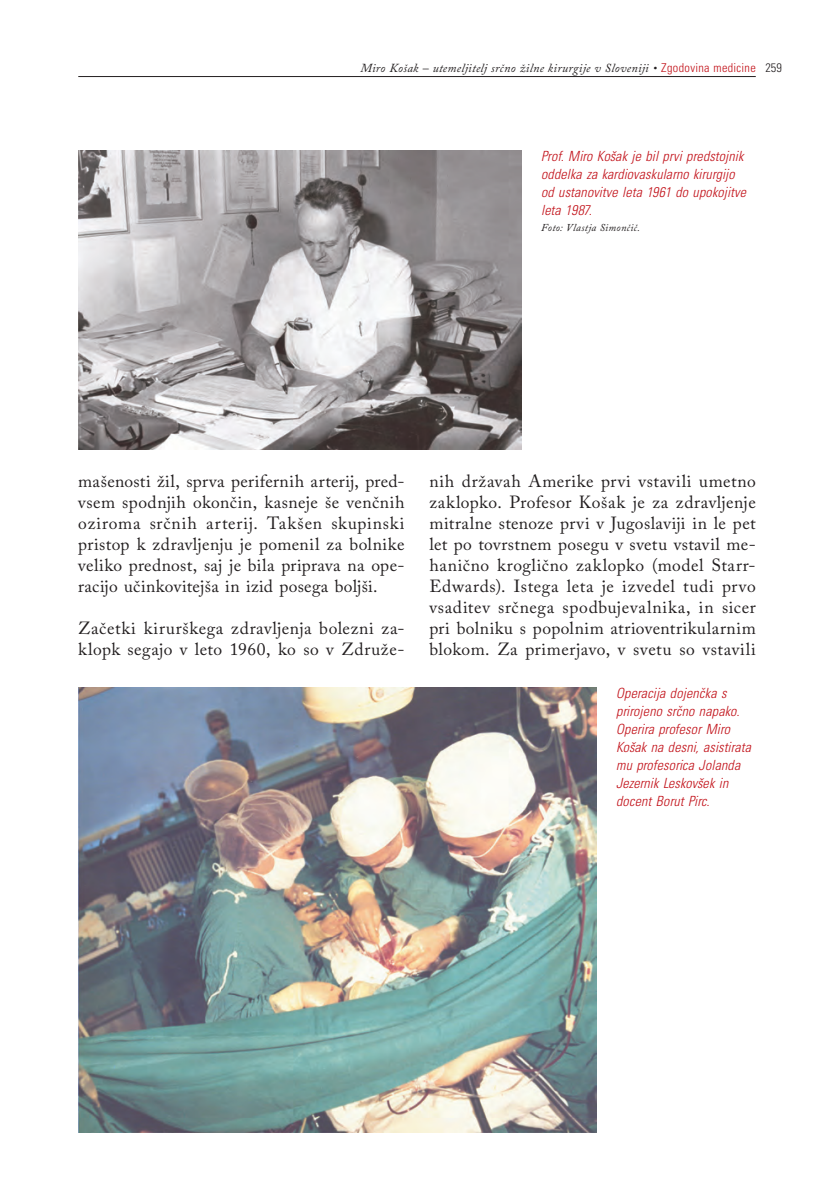
<style>
.page{position:relative;width:834px;height:1192px;background:#fff}
.page>*{position:absolute;margin:0;border:0;box-sizing:border-box;transform-origin:0 0}
.t1{font:17.5px/21px "Adobe Caslon Pro";letter-spacing:.025em;color:#231f20;text-align:justify}
.t2{font:italic 300 condensed 14px/17.8px "Univers";letter-spacing:.01em;color:#c2121a}
.t3{font:italic 12.25px "Adobe Caslon Pro";letter-spacing:.025em;color:#231f20}
.t4{font:italic 10.5px "Adobe Caslon Pro";letter-spacing:.03em;color:#231f20}
.s1{font-family:"Univers";font-weight:300;font-style:normal;font-stretch:condensed;color:#c2121a}
.s2{font-family:"Univers";font-weight:300;font-style:normal;font-stretch:condensed}
</style>
<div class="page">
<hr style="left:78px;top:76px;width:677px;height:1px;background:#231f20">
<img style="left:78px;top:150px;width:443px;height:299px">
<img style="left:78px;top:687px;width:518px;height:445px">
<p class="t3" style="left:360px;top:60px;width:423px">Miro Košak – utemeljitelj srčno žilne kirurgije v Sloveniji • <span class="s1">Zgodovina medicine</span> <span class="s2">259</span></p>
<p class="t2" style="left:541px;top:147px;width:206px">Prof. Miro Košak je bil prvi predstojnik oddelka za kardiovaskularno kirurgijo od ustanovitve leta 1961 do upokojitve leta 1987.</p>
<p class="t4" style="left:541px;top:221px;width:100px">Foto: Vlastja Simončič.</p>
<p class="t1" style="left:78px;top:470px;width:328px">mašenosti žil, sprva perifernih arterij, pred&shy;vsem spodnjih okončin, kasneje še venčnih oziroma srčnih arterij. Takšen skupinski pristop k zdravljenju je pomenil za bolnike veliko prednost, saj je bila priprava na ope&shy;racijo učinkovitejša in izid posega boljši.</p>
<p class="t1" style="left:78px;top:617px;width:328px">Začetki kirurškega zdravljenja bolezni za&shy;klopk segajo v leto 1960, ko so v Združe-</p>
<p class="t1" style="left:429px;top:470px;width:328px">nih državah Amerike prvi vstavili umetno zaklopko. Profesor Košak je za zdravljenje mitralne stenoze prvi v Jugoslaviji in le pet let po tovrstnem posegu v svetu vstavil me&shy;hanično kroglično zaklopko (model Starr-Edwards). Istega leta je izvedel tudi prvo vsaditev srčnega spodbujevalnika, in sicer pri bolniku s popolnim atrioventrikularnim blokom. Za primerjavo, v svetu so vstavili</p>
<p class="t2" style="left:616px;top:684px;width:136px">Operacija dojenËka s prirojeno srËno napako.<br>Operira profesor Miro<br>Košak na desni, asistirata mu profesorica Jolanda<br>Jezernik Leskovšek in docent Borut Pirc.</p>
</div>
